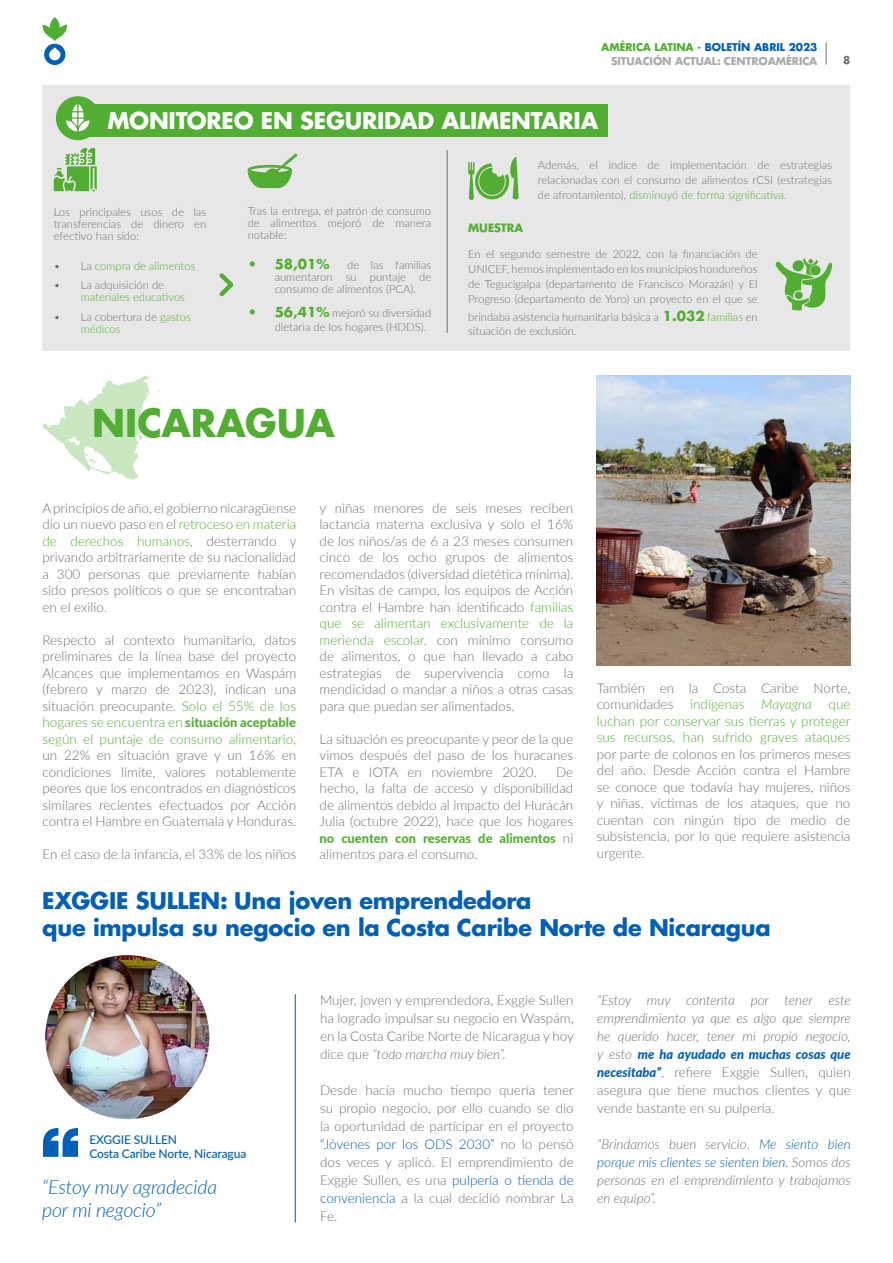
<style>
.page{position:relative;width:893px;height:1263px;background:#fff}
.page>*{position:absolute;margin:0;border:0;box-sizing:border-box;transform-origin:0 0}
.t1{font:700 37.5px "Futura LT Pro";color:#52ad33}
.t2{font:700 22.5px "Futura LT Pro";letter-spacing:-.01em;color:#005fb6}
.t3{font:700 22.5px "Futura LT Pro";letter-spacing:-.01em;color:#fff}
.t4{font:italic 300 19.5px "Lato";letter-spacing:-.01em;color:#005fb6}
.t5{font:300 13.5px/16.5px "Lato";color:#707070;text-align:justify}
.t6{font:italic 300 13.5px/18px "Lato";color:#707070;text-align:justify}
.t7{font:700 13.5px "Futura LT Pro";color:#54ad33}
.t8{font:800 12.9px "Lato";color:#52ae32}
.t9{font:italic 800 12.9px "Lato";color:#005fb6}
.t10{font:500 12px "Lato";letter-spacing:-.01em;color:#005fb6}
.t11{font:300 11.25px/12px "Lato";color:#707070;text-align:justify}
.t12{font:300 11.25px/12px "Lato";color:#52ad33}
.t13{font:700 11.25px "Futura LT Pro";color:#54ad33}
.t14{font:700 10.5px/13.4px "Futura LT Pro";color:#a9a9a9;text-align:right}
.t15{font:700 10.5px "Futura LT Pro";color:#707070}
.s1{color:#52ae32}
.s2{color:#005eb5}
.s3{color:#707070}
.s4{color:#52ad33}
.s5{font-family:"Futura LT Pro";font-weight:700;font-size:13.5px;color:#54ad33}
.s6{color:#54ad33}
.s7{font-weight:800;font-size:12.9px;color:#52ae32}
.s8{font-weight:300;font-size:13.5px;color:#707070}
.s9{font-style:italic;color:#52ae32}
.s10{font-style:italic}
.s11{color:#005fb6}
.s12{font-weight:800;font-style:italic;font-size:12.9px;color:#005fb6}
</style>
<div class="page">
<svg style="left:826px;top:43px;width:1px;height:22px"></svg>
<svg style="left:43px;top:17px;width:24px;height:48px"></svg>
<div style="left:43px;top:85px;width:807px;height:266px;background:#e7e7e7"></div>
<hr style="left:447px;top:150px;width:1px;height:183px;background:#707070">
<hr style="left:295px;top:994px;width:1px;height:228px;background:#005eb5">
<img style="left:44px;top:953px;width:167px;height:168px;border-radius:84px">
<svg style="left:43px;top:1128px;width:35px;height:29px"></svg>
<svg style="left:219px;top:273px;width:14px;height:23px"></svg>
<svg style="left:468px;top:156px;width:51px;height:44px"></svg>
<div style="left:88px;top:104px;width:520px;height:32px;background:#52ad33"></div>
<div style="left:56px;top:96px;width:44px;height:44px;background:#52ad33;border-radius:50%"></div>
<svg style="left:66px;top:104px;width:24px;height:27px"></svg>
<svg style="left:54px;top:148px;width:43px;height:43px"></svg>
<svg style="left:776px;top:258px;width:56px;height:52px"></svg>
<svg style="left:247px;top:153px;width:51px;height:35px"></svg>
<img style="left:596px;top:376px;width:254px;height:290px">
<svg style="left:42px;top:376px;width:118px;height:104px"></svg>
<p class="t14" style="left:601px;top:40px;width:218px"><span class="s1">AMÉRICA LATINA -</span> <span class="s2">BOLETÍN ABRIL 2023<br></span>SITUACIÓN ACTUAL: CENTROAMÉRICA</p>
<p class="t15" style="left:843px;top:52px;width:9px">8</p>
<p class="t3" style="left:107px;top:103px;width:492px">MONITOREO EN SEGURIDAD ALIMENTARIA</p>
<p class="t11" style="left:54px;top:206px;width:154px">Los principales usos de las transferencias de dinero en efectivo han sido:</p>
<p class="t12" style="left:54px;top:259px;width:143px"><span class="s3">• La</span> compra de alimentos</p>
<p class="t12" style="left:81px;top:279px;width:106px;text-indent:-27px"><span class="s3">• La adquisición de </span>materiales educativos</p>
<p class="t11" style="left:81px;top:310px;width:112px;text-indent:-27px">• La cobertura de <span class="s4">gastos médicos</span></p>
<p class="t11" style="left:248px;top:205px;width:185px">Tras la entrega, el patrón de consumo de alimentos mejoró de manera notable:</p>
<p class="t7" style="left:248px;top:254px;width:83px">• 58,01%</p>
<p class="t11" style="left:275px;top:259px;width:158px;text-indent:72px">de las familias aumentaron su puntaje de consumo de alimentos (PCA).</p>
<p class="t11" style="left:275px;top:306px;width:158px;line-height:13.5px;text-indent:-27px"><span class="s5">• 56,41%</span> mejoró su diversidad dietaria de los hogares (HDDS).</p>
<p class="t11" style="left:538px;top:157px;width:296px;line-height:14.7px">Además, el índice de implementación de estrategias relacionadas con el consumo de alimentos rCSI (estrategias de afrontamiento), <span class="s6">disminuyó de forma significativa.</span></p>
<p class="t13" style="left:468px;top:219px;width:57px">MUESTRA</p>
<p class="t11" style="left:468px;top:247px;width:291px;line-height:14.7px">En el segundo semestre de 2022, con la financiación de UNICEF, hemos implementado en los municipios hondureños de Tegucigalpa (departamento de Francisco Morazán) y El Progreso (departamento de Yoro) un proyecto en el que se</p>
<p class="t11" style="left:468px;top:309px;width:291px;line-height:14.9px">brindaba asistencia humanitaria básica a <span class="s5">1.032</span> <span class="s4">familias</span> en situación de exclusión.</p>
<p class="t1" style="left:92px;top:394px;width:244px">NICARAGUA</p>
<p class="t5" style="left:43px;top:499px;width:256px">A principios de año, el gobierno nicaragüense dio un nuevo paso en el <span class="s1">retroceso en materia de derechos humanos</span>, desterrando y privando arbitrariamente de su nacionalidad a 300 personas que previamente habían sido presos políticos o que se encontraban en el exilio.</p>
<p class="t5" style="left:43px;top:631px;width:255px">Respecto al contexto humanitario, datos preliminares de la línea base del proyecto Alcances que implementamos en Waspám (febrero y marzo de 2023), indican una situación preocupante. <span class="s1">Solo el 55% de los hogares se encuentra en</span> <span class="s7">situación aceptable </span><span class="s1">según el puntaje de consumo alimentario, </span>un 22% en situación grave y un 16% en condiciones límite, valores notablemente peores que los encontrados en diagnósticos similares recientes efectuados por Acción contra el Hambre en Guatemala y Honduras.</p>
<p class="t5" style="left:43px;top:845px;width:255px">En el caso de la infancia, el 33% de los niños</p>
<p class="t5" style="left:320px;top:499px;width:255px">y niñas menores de seis meses reciben lactancia materna exclusiva y solo el 16% de los niños/as de 6 a 23 meses consumen cinco de los ocho grupos de alimentos recomendados (diversidad dietética mínima).<br>En visitas de campo, los equipos de Acción contra el Hambre han identificado <span class="s1">familias que se alimentan exclusivamente de la merienda escolar,</span> con mínimo consumo de alimentos, o que han llevado a cabo estrategias de supervivencia como la mendicidad o mandar a niños a otras casas para que puedan ser alimentados.</p>
<p class="t5" style="left:320px;top:730px;width:255px">La situación es preocupante y peor de la que vimos después del paso de los huracanes ETA e IOTA en noviembre 2020.</p>
<p class="t5" style="left:320px;top:763px;width:255px;text-indent:236px">De hecho, la falta de acceso y disponibilidad de alimentos debido al impacto del Huracán Julia (octubre 2022), hace que los hogares</p>
<p class="t8" style="left:320px;top:828px;width:255px">no cuenten con reservas de alimentos <span class="s8">ni</span></p>
<p class="t5" style="left:320px;top:846px;width:159px">alimentos para el consumo.</p>
<p class="t5" style="left:597px;top:679px;width:255px">También en la Costa Caribe Norte, comunidades <span class="s1">indígenas</span> <span class="s9">Mayagna</span> <span class="s1">que luchan por conservar sus tierras y proteger sus recursos, han sufrido graves ataques </span>por parte de colonos en los primeros meses del año. Desde Acción contra el Hambre se conoce que todavía hay mujeres, niños y niñas, víctimas de los ataques, que no cuentan con ningún tipo de medio de subsistencia, por lo que requiere asistencia urgente.</p>
<p class="t2" style="left:42px;top:883px;width:491px">EXGGIE SULLEN: Una joven emprendedora</p>
<p class="t2" style="left:42px;top:910px;width:730px">que impulsa su negocio en la Costa Caribe Norte de Nicaragua</p>
<p class="t10" style="left:89px;top:1131px;width:89px">EXGGIE SULLEN</p>
<p class="t10" style="left:89px;top:1145px;width:158px">Costa Caribe Norte, Nicaragua</p>
<p class="t4" style="left:42px;top:1173px;width:176px">“Estoy muy agradecida</p>
<p class="t4" style="left:42px;top:1197px;width:121px">por mi negocio”</p>
<p class="t5" style="left:320px;top:990px;width:255px;line-height:18px">Mujer, joven y emprendedora, Exggie Sullen ha logrado impulsar su negocio en Waspám, en la Costa Caribe Norte de Nicaragua y hoy dice que <span class="s10">“todo marcha muy bien”.</span></p>
<p class="t5" style="left:320px;top:1080px;width:255px;line-height:18px">Desde hacía mucho tiempo quería tener su propio negocio, por ello cuando se dio la oportunidad de participar en el proyecto <span class="s11">“Jóvenes por los ODS 2030”</span> no lo pensó dos veces y aplicó. El emprendimiento de Exggie Sullen, es una <span class="s11">pulpería o tienda de conveniencia</span> a la cual decidió nombrar La Fe.</p>
<p class="t6" style="left:597px;top:990px;width:255px">“Estoy muy contenta por tener este emprendimiento ya que es algo que siempre he querido hacer, tener mi propio negocio,</p>
<p class="t9" style="left:597px;top:1045px;width:255px"><span class="s8">y esto</span> me ha ayudado en muchas cosas que</p>
<p class="t5" style="left:597px;top:1062px;width:255px;line-height:18px"><span class="s12">necesitaba”</span>, refiere Exggie Sullen, quien asegura que tiene muchos clientes y que vende bastante en su pulpería.</p>
<p class="t6" style="left:597px;top:1134px;width:255px">“Brindamos buen servicio. <span class="s11">Me siento bien porque mis clientes se sienten bien.</span> Somos dos personas en el emprendimiento y trabajamos en equipo”.</p>
</div>
